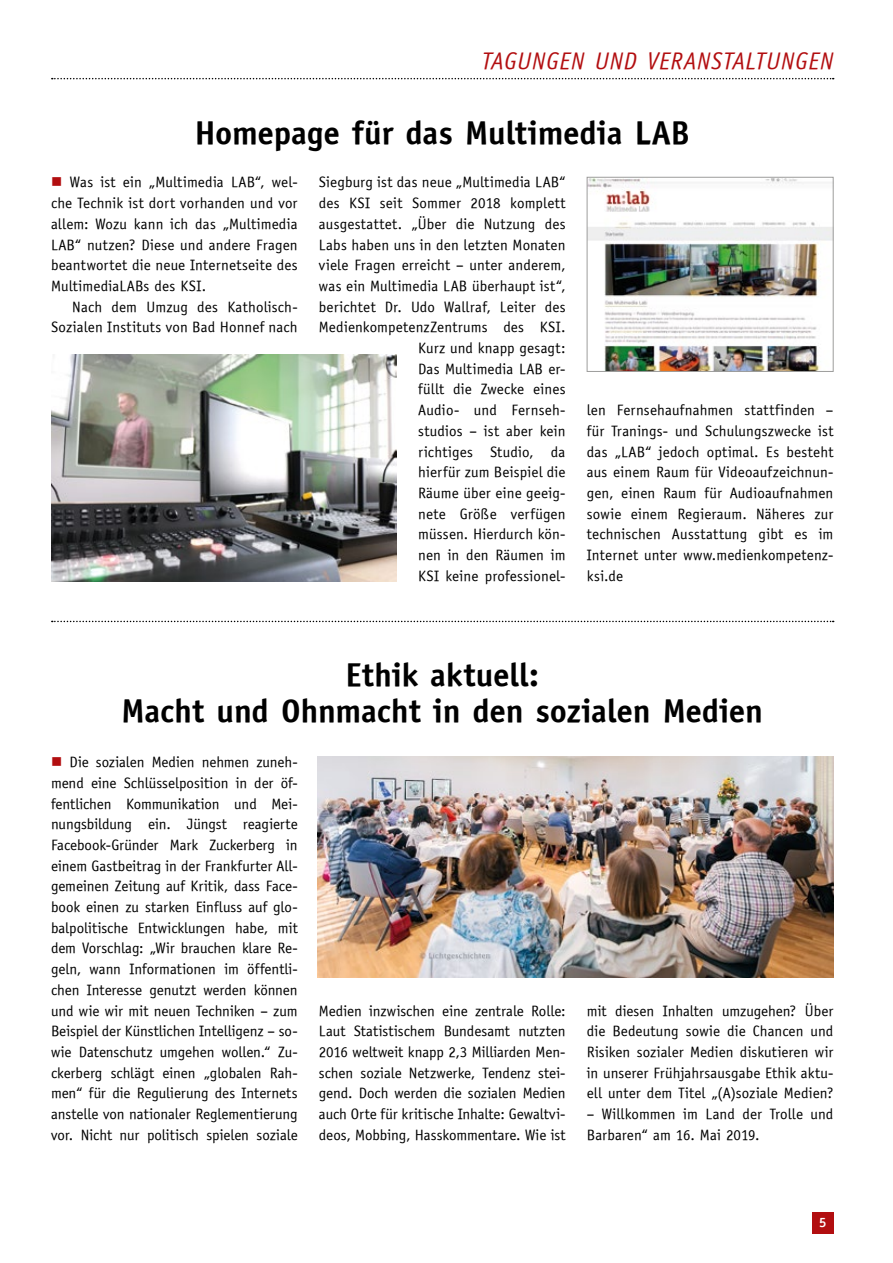
<style>
.page{position:relative;width:893px;height:1263px;background:#fff}
.page>*{position:absolute;margin:0;border:0;box-sizing:border-box;transform-origin:0 0}
.t1{font:33px/36px "Officina Sans ITCTT Bold";letter-spacing:.005em;color:#000;text-align:center}
.t2{font:italic 24px "Officina Sans ITCTT Book";letter-spacing:.04em;color:#b20e10}
.t3{font:15px/20.7px "Officina Sans ITCTT Book";letter-spacing:.01em;color:#000;text-align:justify}
.t4{font:13.5px "Officina Sans ITCTT Bold";color:#fff}
</style>
<div class="page">
<div style="left:812px;top:1212px;width:21px;height:21px;background:#b20e10"></div>
<svg style="left:52px;top:78px;width:782px;height:1px"></svg>
<img style="left:51px;top:355px;width:346px;height:227px">
<img style="left:589px;top:179px;width:242px;height:191px">
<div style="left:587px;top:177px;width:246px;height:195px;border:1px solid #9d9d9c"></div>
<svg style="left:52px;top:621px;width:782px;height:1px"></svg>
<img style="left:317px;top:756px;width:516px;height:221px">
<h2 class="t2" style="left:482px;top:47px;width:353px">TAGUNGEN UND VERANSTALTUNGEN</h2>
<h1 class="t1" style="left:195px;top:115px;width:496px">Homepage für das Multimedia LAB</h1>
<p class="t3" style="left:51px;top:172px;width:248px;text-indent:19px">Was ist ein „Multimedia LAB“, wel&shy;che Technik ist dort vorhanden und vor allem: Wozu kann ich das „Multimedia LAB“ nutzen? Diese und andere Fragen beantwortet die neue Internetseite des MultimediaLABs des KSI.</p>
<p class="t3" style="left:51px;top:296px;width:248px;text-align:right">Nach dem Umzug des Katholisch-<br>Sozialen Instituts von Bad Honnef nach</p>
<p class="t3" style="left:319px;top:172px;width:248px;text-align:right">Siegburg ist das neue „Multimedia LAB“ des KSI seit Sommer 2018 komplett ausgestattet. „Über die Nutzung des<br>Labs haben uns in den letzten Monaten viele Fragen erreicht – unter anderem, was ein Multimedia LAB überhaupt ist“, berichtet Dr. Udo Wallraf, Leiter des<br>MedienkompetenzZentrums des KSI.<br>Kurz und knapp gesagt:<br>Das Multimedia LAB er-<br>füllt die Zwecke eines<br>Audio- und Fernseh-<br>studios – ist aber kein<br>richtiges Studio, da<br>hierfür zum Beispiel die<br>Räume über eine geeig-<br>nete Größe verfügen<br>müssen. Hierdurch kön-<br>nen in den Räumen im<br>KSI keine professionel-</p>
<p class="t3" style="left:587px;top:400px;width:248px">len Fernsehaufnahmen stattfinden – für Tranings- und Schulungszwecke ist das „LAB“ jedoch optimal. Es besteht aus einem Raum für Videoaufzeichnun&shy;gen, einen Raum für Audioaufnahmen sowie einem Regieraum. Näheres zur technischen Ausstattung gibt es im Internet unter www.medienkompetenz&shy;ksi.de</p>
<h1 class="t1" style="left:122px;top:657px;width:643px">Ethik aktuell:<br>Macht und Ohnmacht in den sozialen Medien</h1>
<p class="t3" style="left:51px;top:752px;width:248px;text-indent:18px">Die sozialen Medien nehmen zuneh&shy;mend eine Schlüsselposition in der öf&shy;fentlichen Kommunikation und Mei&shy;nungsbildung ein. Jüngst reagierte Facebook-Gründer Mark Zuckerberg in einem Gastbeitrag in der Frankfurter All&shy;gemeinen Zeitung auf Kritik, dass Face&shy;book einen zu starken Einfluss auf glo&shy;balpolitische Entwicklungen habe, mit dem Vorschlag: „Wir brauchen klare Re&shy;geln, wann Informationen im öffentli&shy;chen Interesse genutzt werden können und wie wir mit neuen Techniken – zum Beispiel der Künstlichen Intelligenz – so&shy;wie Datenschutz umgehen wollen.“ Zu&shy;ckerberg schlägt einen „globalen Rah&shy;men“ für die Regulierung des Internets anstelle von nationaler Reglementierung vor. Nicht nur politisch spielen soziale</p>
<p class="t3" style="left:319px;top:1000px;width:248px">Medien inzwischen eine zentrale Rolle:<br>Laut Statistischem Bundesamt nutzten 2016 weltweit knapp 2,3 Milliarden Men&shy;schen soziale Netzwerke, Tendenz stei&shy;gend. Doch werden die sozialen Medien auch Orte für kritische Inhalte: Gewaltvi&shy;deos, Mobbing, Hasskommentare. Wie ist</p>
<p class="t3" style="left:587px;top:1000px;width:248px">mit diesen Inhalten umzugehen? Über die Bedeutung sowie die Chancen und Risiken sozialer Medien diskutieren wir in unserer Frühjahrsausgabe Ethik aktu&shy;ell unter dem Titel „(A)soziale Medien?</p>
<p class="t3" style="left:587px;top:1103px;width:248px">– Willkommen im Land der Trolle und<br>Barbaren“ am 16. Mai 2019.</p>
<p class="t4" style="left:819px;top:1214px;width:9px">5</p>
</div>
